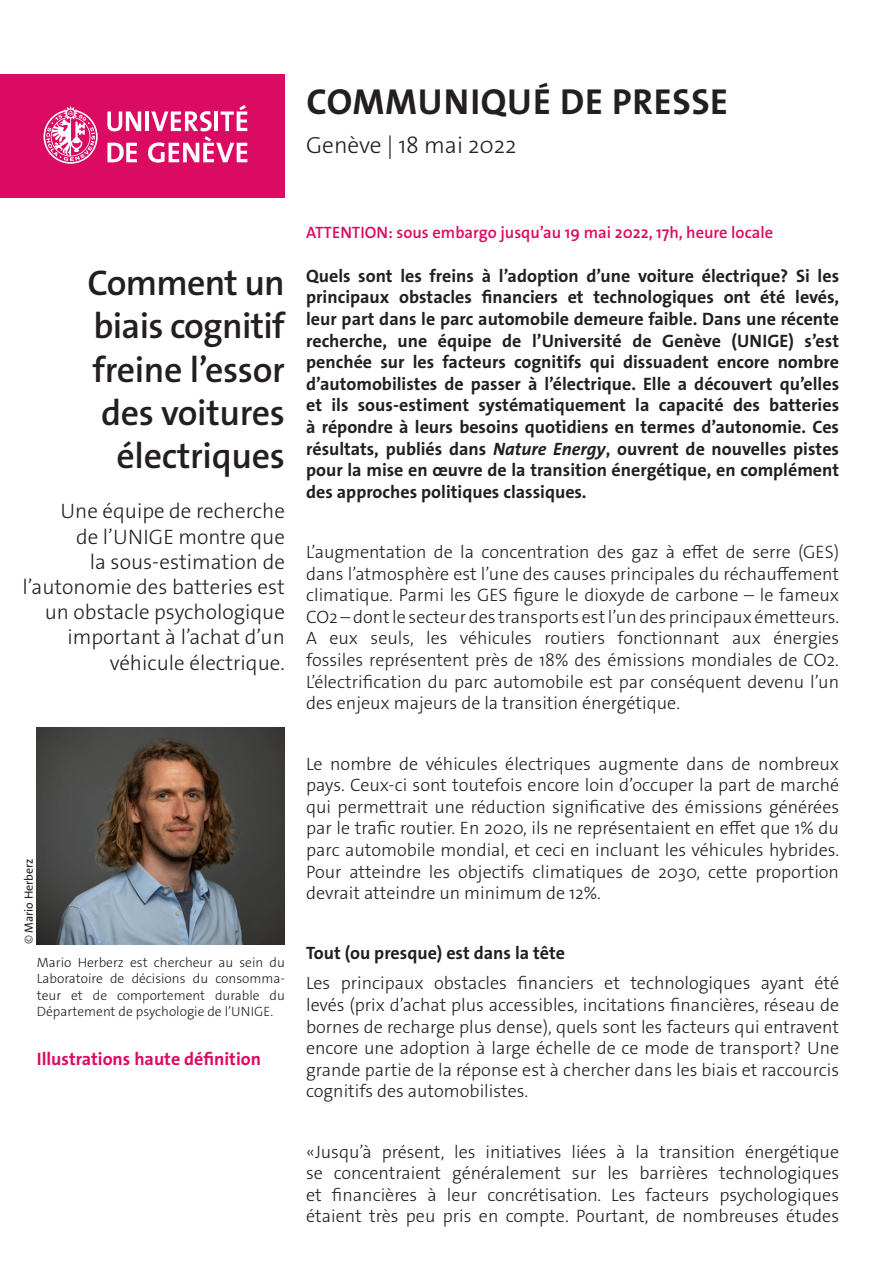
<style>
.page{position:relative;width:893px;height:1263px;background:#fff}
.page>*{position:absolute;margin:0;border:0;box-sizing:border-box;transform-origin:0 0}
._4__texte_courant{font:700 36.3px "The Sans Os F";letter-spacing:.02em;color:#231f20}
._1__grand_titre{font:600 36px/43.2px "The Sans Os F";letter-spacing:-.01em;color:#231f20}
._4__texte_courant-2{font:300 23.4px "The Sans Os F";color:#231f20}
._1__grand_titre-2{font:300 21px/25.2px "The Sans Os F";color:#231f20;text-align:right}
._4__texte_courant-3{font:300 18px/21.6px "The Sans Os F";color:#231f20;text-align:justify}
._4__texte_courant-4{font:700 18px/21.6px "The Sans Os F";color:#231f20;text-align:justify}
.t1{font:700 18px "The Sans Os F";color:#db0a62}
.embargo{font:600 16.5px "The Sans Os F";color:#db0a62}
.t2{font:300 13.5px/16.2px "The Sans Os F";color:#231f20;text-align:justify}
.t3{font:12px "The Sans Os F";color:#231f20}
.s1{font-weight:300}
.s2{font-style:italic}
</style>
<div class="page">
<div style="left:0;top:74px;width:285px;height:124px;background:#db0a62"></div>
<svg style="left:44px;top:106px;width:54px;height:58px"></svg>
<svg style="left:107px;top:111px;width:34px;height:20px"></svg>
<hr style="left:145px;top:111px;width:4px;height:20px;background:#fff">
<svg style="left:107px;top:143px;width:30px;height:19px"></svg>
<svg style="left:148px;top:105px;width:99px;height:58px"></svg>
<img style="left:37px;top:727px;width:248px;height:217px">
<p class="_4__texte_courant" style="left:306px;top:78px;width:423px">COMMUNIQUÉ DE PRESSE</p>
<p class="_4__texte_courant-2" style="left:306px;top:130px;width:212px">Genève | 18 mai 2022</p>
<p class="_1__grand_titre" style="left:87px;top:262px;width:199px">Comment un biais cognitif</p>
<p class="_1__grand_titre" style="left:93px;top:348px;width:194px">freine l’essor des voitures</p>
<p class="_1__grand_titre" style="left:117px;top:434px;width:170px">électriques</p>
<p class="_1__grand_titre-2" style="left:23px;top:499px;width:264px">Une équipe de recherche<br>de l’UNIGE montre que<br>la sous-estimation de l’autonomie des batteries est un obstacle psychologique important à l’achat d’un véhicule électrique.</p>
<p class="t3" style="left:21px;top:944px;width:88px;rotate:-90deg"><span class="s1">©</span> Mario Herberz</p>
<p class="t2" style="left:37px;top:955px;width:250px">Mario Herberz est chercheur au sein du Laboratoire de décisions du consomma&shy;teur et de comportement durable du Département de psychologie de l’UNIGE.</p>
<p class="t1" style="left:37px;top:1047px;width:226px">Illustrations haute définition</p>
<p class="embargo" style="left:306px;top:222px;width:469px">ATTENTION: sous embargo jusqu’au 19 mai 2022, 17h, heure locale</p>
<p class="_4__texte_courant-4" style="left:306px;top:265px;width:534px">Quels sont les freins à l’adoption d’une voiture électrique? Si les principaux obstacles financiers et technologiques ont été levés, leur part dans le parc automobile demeure faible. Dans une récente recherche, une équipe de l’Université de Genève (UNIGE) s’est penchée sur les facteurs cognitifs qui dissuadent encore nombre d’automobilistes de passer à l’électrique. Elle a découvert qu’elles et ils sous-estiment systématiquement la capacité des batteries à répondre à leurs besoins quotidiens en termes d’autonomie. Ces résultats, publiés dans <span class="s2">Nature Energy</span>, ouvrent de nouvelles pistes pour la mise en œuvre de la transition énergétique, en complément des approches politiques classiques.</p>
<p class="_4__texte_courant-3" style="left:306px;top:541px;width:534px">L’augmentation de la concentration des gaz à effet de serre (GES) dans l’atmosphère est l’une des causes principales du réchauffement climatique. Parmi les GES figure le dioxyde de carbone – le fameux CO2 – dont le secteur des transports est l’un des principaux émetteurs.<br>A eux seuls, les véhicules routiers fonctionnant aux énergies fossiles représentent près de 18% des émissions mondiales de CO2.<br>L’électrification du parc automobile est par conséquent devenu l’un des enjeux majeurs de la transition énergétique.</p>
<p class="_4__texte_courant-3" style="left:306px;top:753px;width:534px">Le nombre de véhicules électriques augmente dans de nombreux pays. Ceux-ci sont toutefois encore loin d’occuper la part de marché qui permettrait une réduction significative des émissions générées par le trafic routier. En 2020, ils ne représentaient en effet que 1% du parc automobile mondial, et ceci en incluant les véhicules hybrides.<br>Pour atteindre les objectifs climatiques de 2030, cette proportion devrait atteindre un minimum de 12%.</p>
<p class="_4__texte_courant-4" style="left:306px;top:942px;width:260px">Tout (ou presque) est dans la tête</p>
<p class="_4__texte_courant-3" style="left:306px;top:973px;width:534px">Les principaux obstacles financiers et technologiques ayant été levés (prix d’achat plus accessibles, incitations financières, réseau de bornes de recharge plus dense), quels sont les facteurs qui entravent encore une adoption à large échelle de ce mode de transport? Une grande partie de la réponse est à chercher dans les biais et raccourcis cognitifs des automobilistes.</p>
<p class="_4__texte_courant-3" style="left:306px;top:1141px;width:534px">«Jusqu’à présent, les initiatives liées à la transition énergétique se concentraient généralement sur les barrières technologiques et financières à leur concrétisation. Les facteurs psychologiques étaient très peu pris en compte. Pourtant, de nombreuses études</p>
</div>
